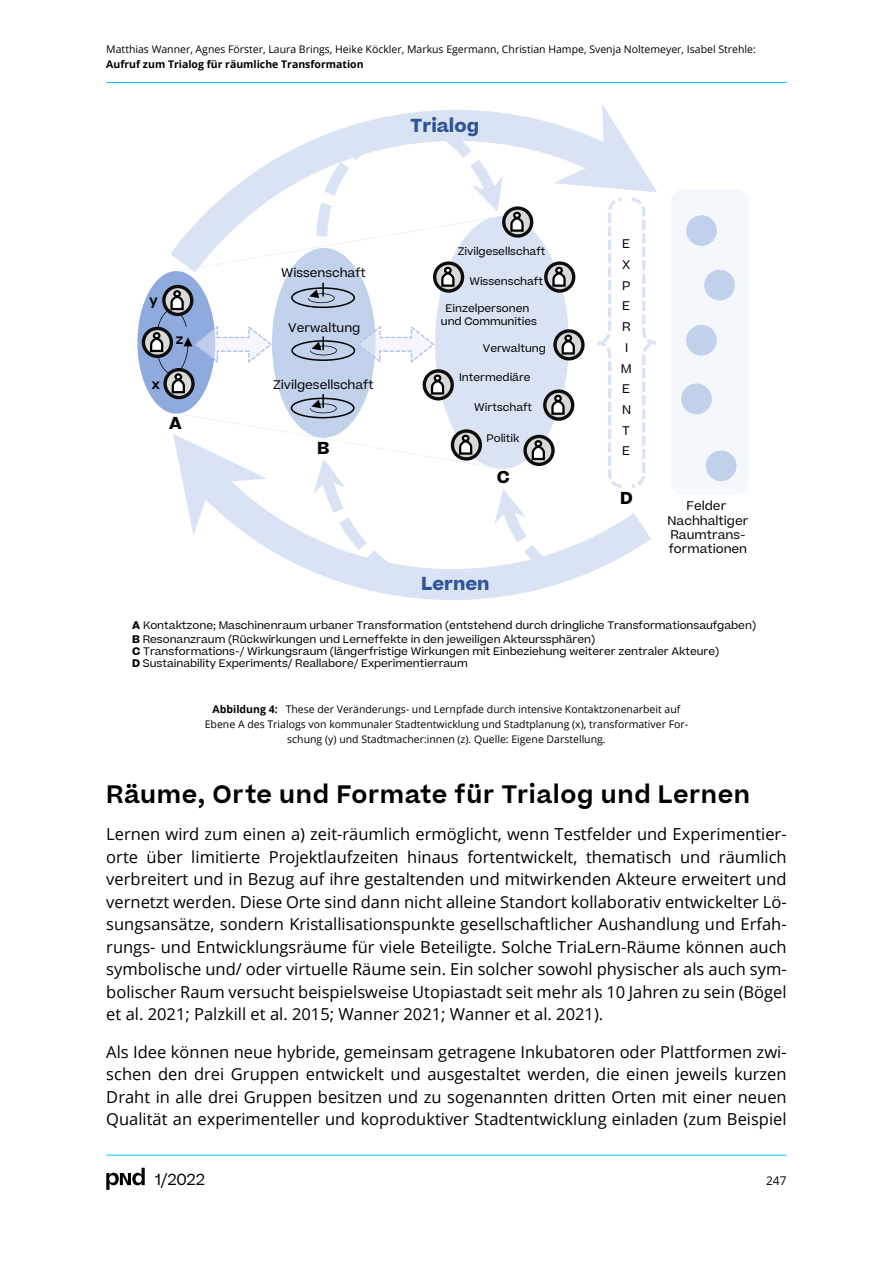
<style>
.page{position:relative;width:893px;height:1263px;background:#fff}
.page>*{position:absolute;margin:0;border:0;box-sizing:border-box;transform-origin:0 0}
.H3_Txt-Überschrift{font:600 24px "Beatrice";letter-spacing:.025em;color:#000}
.t1{font:700 18px "Beatrice";color:#2f5597}
.t2{font:16.5px/22.5px "Open Sans";color:#000;text-align:justify}
.t3{font:700 16.5px "Beatrice";color:#000}
.t4{font:15.3px "Beatrice";color:#000}
.t5{font:600 13.5px "Beatrice";color:#000}
.t6{font:12px/20.7px "Beatrice";color:#000;text-align:center}
.t7{font:12px "Open Sans";color:#000}
.t8{font:10.5px/13.4px "Beatrice";color:#000}
.Bildunterschrift_Num{font:10.5px/15px "Open Sans";color:#000;text-align:center}
.t9{font:700 10.5px "Open Sans";color:#000}
.s1{font-weight:700}
</style>
<div class="page">
<hr style="left:106px;top:82px;width:681px;height:1px;background:#00c8ff">
<hr style="left:106px;top:1155px;width:681px;height:1px;background:#00c8ff">
<svg style="left:106px;top:1168px;width:39px;height:22px"></svg>
<div style="left:137px;top:271px;width:78px;height:143px;background:#8faadc;border-radius:50%"></div>
<svg style="left:143px;top:328px;width:28px;height:28px"></svg>
<div style="left:142px;top:327px;width:31px;height:31px;border:3px solid #0d0d0d;border-radius:50%"></div>
<div style="left:671px;top:189px;width:78px;height:306px;background:#f4f7fb;border-radius:13px"></div>
<svg style="left:555px;top:331px;width:28px;height:28px"></svg>
<div style="left:553px;top:329px;width:32px;height:31px;border:3px solid #0d0d0d;border-radius:50%"></div>
<div style="left:686px;top:215px;width:31px;height:31px;background:#c1d0eb;border-radius:50%"></div>
<div style="left:704px;top:270px;width:31px;height:30px;background:#c1d0eb;border-radius:50%"></div>
<div style="left:681px;top:383px;width:31px;height:31px;background:#c1d0eb;border-radius:50%"></div>
<div style="left:706px;top:451px;width:30px;height:30px;background:#c1d0eb;border-radius:50%"></div>
<div style="left:686px;top:325px;width:31px;height:30px;background:#c1d0eb;border-radius:50%"></div>
<svg style="left:597px;top:273px;width:59px;height:161px"></svg>
<svg style="left:373px;top:105px;width:284px;height:168px"></svg>
<svg style="left:332px;top:434px;width:319px;height:166px"></svg>
<svg style="left:149px;top:120px;width:427px;height:459px"></svg>
<p class="Bildunterschrift_Num" style="left:106px;top:41px;width:651px">Matthias Wanner, Agnes Förster, Laura Brings, Heike Köckler, Markus Egermann, Christian Hampe, Svenja Noltemeyer, Isabel Strehle:</p>
<p class="t9" style="left:106px;top:56px;width:259px">Aufruf zum Trialog für räumliche Transformation</p>
<p class="t5" style="left:149px;top:291px;width:10px">y</p>
<p class="t5" style="left:176px;top:330px;width:9px">z</p>
<p class="t5" style="left:152px;top:375px;width:10px">x</p>
<p class="t3" style="left:169px;top:411px;width:14px">A</p>
<p class="t1" style="left:410px;top:113px;width:70px">Trialog</p>
<p class="t6" style="left:281px;top:262px;width:86px">Wissenschaft</p>
<p class="t6" style="left:288px;top:317px;width:74px">Verwaltung</p>
<p class="t6" style="left:273px;top:374px;width:102px">Zivilgesellschaft</p>
<p class="t3" style="left:317px;top:437px;width:14px">B</p>
<p class="t8" style="left:458px;top:244px;width:89px">Zivilgesellschaft</p>
<p class="t8" style="left:469px;top:274px;width:75px">Wissenschaft</p>
<p class="t8" style="left:441px;top:301px;width:98px;text-align:center">Einzelpersonen und Communities</p>
<p class="t8" style="left:483px;top:342px;width:65px">Verwaltung</p>
<p class="t8" style="left:459px;top:370px;width:73px">Intermediäre</p>
<p class="t8" style="left:474px;top:400px;width:59px">Wirtschaft</p>
<p class="t8" style="left:486px;top:432px;width:35px">Politik</p>
<p class="t3" style="left:497px;top:466px;width:14px">C</p>
<p class="t1" style="left:421px;top:571px;width:70px">Lernen</p>
<p class="t6" style="left:621px;top:233px;width:12px">E<br>X<br>P<br>E<br>R<br>I<br>M<br>E<br>N<br>T<br>E</p>
<p class="t3" style="left:620px;top:487px;width:14px">D</p>
<p class="t6" style="left:668px;top:498px;width:82px;line-height:14.4px">Felder<br>Nachhaltiger<br>Raumtrans&shy;formationen</p>
<p class="t8" style="left:132px;top:619px;width:625px"><span class="s1">A</span> Kontaktzone; Maschinenraum urbaner Transformation (entstehend durch dringliche Transformationsaufgaben)<br><span class="s1">B</span> Resonanzraum (Rückwirkungen und Lerneffekte in den jeweiligen Akteurssphären)</p>
<p class="t8" style="left:132px;top:645px;width:588px;line-height:11.9px"><span class="s1">C</span> Transformations-/ Wirkungsraum (längerfristige Wirkungen mit Einbeziehung weiterer zentraler Akteure)<br><span class="s1">D</span> Sustainability Experiments/ Reallabore/ Experimentierraum</p>
<p class="Bildunterschrift_Num" style="left:205px;top:701px;width:485px"><span class="s1">Abbildung 4:</span> These der Veränderungs- und Lernpfade durch intensive Kontaktzonenarbeit auf<br>Ebene A des Trialogs von kommunaler Stadtentwicklung und Stadtplanung (x), transformativer For&shy;schung (y) und Stadtmacher:innen (z). Quelle: Eigene Darstellung.</p>
<h3 class="H3_Txt-Überschrift" style="left:106px;top:778px;width:645px">Räume, Orte und Formate für Trialog und Lernen</h3>
<p class="t2" style="left:106px;top:822px;width:682px">Lernen wird zum einen a) zeit-räumlich ermöglicht, wenn Testfelder und Experimentier&shy;orte über limitierte Projektlaufzeiten hinaus fortentwickelt, thematisch und räumlich verbreitert und in Bezug auf ihre gestaltenden und mitwirkenden Akteure erweitert und vernetzt werden. Diese Orte sind dann nicht alleine Standort kollaborativ entwickelter Lö&shy;sungsansätze, sondern Kristallisationspunkte gesellschaftlicher Aushandlung und Erfah&shy;rungs- und Entwicklungsräume für viele Beteiligte. Solche TriaLern-Räume können auch symbolische und/ oder virtuelle Räume sein. Ein solcher sowohl physischer als auch sym&shy;bolischer Raum versucht beispielsweise Utopiastadt seit mehr als 10 Jahren zu sein (Bögel et al. 2021; Palzkill et al. 2015; Wanner 2021; Wanner et al. 2021).</p>
<p class="t2" style="left:106px;top:1040px;width:682px">Als Idee können neue hybride, gemeinsam getragene Inkubatoren oder Plattformen zwi&shy;schen den drei Gruppen entwickelt und ausgestaltet werden, die einen jeweils kurzen Draht in alle drei Gruppen besitzen und zu sogenannten dritten Orten mit einer neuen Qualität an experimenteller und koproduktiver Stadtentwicklung einladen (zum Beispiel</p>
<p class="t4" style="left:155px;top:1169px;width:51px">1/2022</p>
<p class="t7" style="left:766px;top:1172px;width:22px">247</p>
</div>
